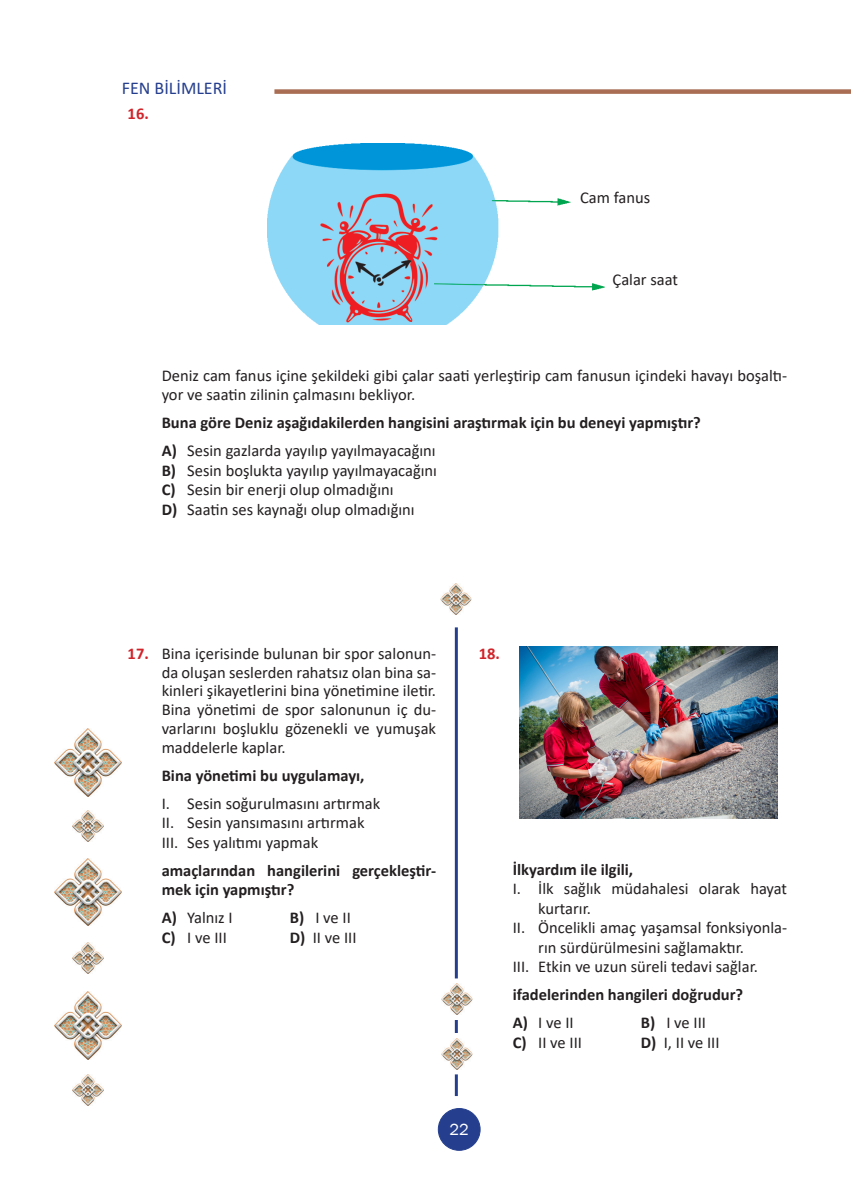
<style>
.page{position:relative;width:851px;height:1191px;background:#fff}
.page>*{position:absolute;margin:0;border:0;box-sizing:border-box;transform-origin:0 0}
.t1{font:18px "Calibri";color:#253f8e}
._03_Cevap{font:16.5px/19.5px "Calibri";color:#231f20}
._04_Cevap_Tek_Satir{font:16.5px/18.8px "Calibri";color:#231f20;text-align:justify}
._02_Soru_Koku{font:700 16.5px/19.5px "Calibri";color:#231f20}
._04_Cevap_Tek_Satir-2{font:700 16.5px "Calibri";color:#231f20}
.metin_ici_yazilar{font:16.5px "Calibri";color:#231f20}
._02_Soru_Koku-2{font:700 16.5px "Calibri";color:#d1232a}
._04_Cevap_Tek_Satir-3{font:700 16.5px "Calibri";color:#d1232a}
.t2{font:16.5px "Franklin Gothic";color:#fff}
.s1{font-weight:700}
.s2{font-weight:700;color:#d1232a}
</style>
<div class="page">
<div style="left:438px;top:1108px;width:42px;height:42px;background:#253f8e;border-radius:50%"></div>
<div style="left:438px;top:1108px;width:42px;height:42px;border:1px solid #253f8e;border-radius:50%"></div>
<svg style="left:274px;top:89px;width:576px;height:5px;fill:#a96e55"></svg>
<img style="left:55px;top:991px;width:67px;height:68px">
<img style="left:73px;top:942px;width:31px;height:31px">
<img style="left:55px;top:858px;width:67px;height:67px">
<img style="left:73px;top:1074px;width:31px;height:32px">
<img style="left:55px;top:729px;width:67px;height:67px">
<img style="left:73px;top:810px;width:31px;height:31px">
<div style="left:455px;top:627px;width:3px;height:469px;border:2px solid #253f8e"></div>
<img style="left:268px;top:144px;width:336px;height:180px">
<div style="left:442px;top:1033px;width:31px;height:41px;background:#fff"></div>
<img style="left:444px;top:1038px;width:27px;height:31px">
<div style="left:442px;top:979px;width:31px;height:40px;background:#fff"></div>
<img style="left:444px;top:983px;width:27px;height:31px">
<img style="left:442px;top:583px;width:28px;height:31px">
<img style="left:519px;top:646px;width:258px;height:172px">
<p class="t1" style="left:122px;top:75px;width:107px">FEN BİLİMLERİ</p>
<p class="_04_Cevap_Tek_Satir-3" style="left:128px;top:102px;width:23px">16.</p>
<p class="metin_ici_yazilar" style="left:580px;top:186px;width:72px">Cam fanus</p>
<p class="metin_ici_yazilar" style="left:612px;top:268px;width:67px">Çalar saat</p>
<p class="_04_Cevap_Tek_Satir" style="left:162px;top:366px;width:627px">Deniz cam fanus içine şekildeki gibi çalar saati yerleştirip cam fanusun içindeki havayı boşaltı&shy;yor ve saatin zilinin çalmasını bekliyor.</p>
<p class="_02_Soru_Koku" style="left:162px;top:412px;width:540px">Buna göre Deniz aşağıdakilerden hangisini araştırmak için bu deneyi yapmıştır?</p>
<p class="_03_Cevap" style="left:162px;top:440px;width:275px"><span class="s1">A)</span> Sesin gazlarda yayılıp yayılmayacağını</p>
<p class="_03_Cevap" style="left:162px;top:460px;width:277px"><span class="s1">B)</span> Sesin boşlukta yayılıp yayılmayacağını</p>
<p class="_03_Cevap" style="left:162px;top:479px;width:233px"><span class="s1">C)</span> Sesin bir enerji olup olmadığını</p>
<p class="_03_Cevap" style="left:162px;top:499px;width:254px"><span class="s1">D)</span> Saatin ses kaynağı olup olmadığını</p>
<p class="_04_Cevap_Tek_Satir" style="left:162px;top:643px;width:276px;text-indent:-34px"><span class="s2">17.</span> Bina içerisinde bulunan bir spor salonun&shy;da oluşan seslerden rahatsız olan bina sa&shy;kinleri şikayetlerini bina yönetimine iletir.<br>Bina yönetimi de spor salonunun iç du&shy;varlarını boşluklu gözenekli ve yumuşak maddelerle kaplar.</p>
<p class="_02_Soru_Koku" style="left:162px;top:765px;width:204px">Bina yönetimi bu uygulamayı,</p>
<p class="_03_Cevap" style="left:162px;top:793px;width:220px">I. Sesin soğurulmasını artırmak</p>
<p class="_03_Cevap" style="left:162px;top:812px;width:204px">II. Sesin yansımasını artırmak</p>
<p class="_03_Cevap" style="left:162px;top:832px;width:158px">III. Ses yalıtımı yapmak</p>
<p class="_02_Soru_Koku" style="left:162px;top:860px;width:276px">amaçlarından hangilerini gerçekleştir&shy;mek için yapmıştır?</p>
<p class="_03_Cevap" style="left:162px;top:907px;width:73px"><span class="s1">A)</span> Yalnız I</p>
<p class="_03_Cevap" style="left:290px;top:907px;width:63px"><span class="s1">B)</span> I ve II</p>
<p class="_03_Cevap" style="left:162px;top:927px;width:67px"><span class="s1">C)</span> I ve III</p>
<p class="_03_Cevap" style="left:290px;top:927px;width:68px"><span class="s1">D)</span> II ve III</p>
<p class="_02_Soru_Koku-2" style="left:478px;top:642px;width:23px">18.</p>
<p class="_04_Cevap_Tek_Satir-2" style="left:512px;top:857px;width:122px">İlkyardım ile ilgili,</p>
<p class="_03_Cevap" style="left:538px;top:878px;width:250px;text-indent:-26px">I. İlk sağlık müdahalesi olarak hayat kurtarır.</p>
<p class="_03_Cevap" style="left:538px;top:917px;width:250px;text-indent:-26px">II. Öncelikli amaç yaşamsal fonksiyonla&shy;rın sürdürülmesini sağlamaktır.</p>
<p class="_03_Cevap" style="left:512px;top:956px;width:247px">III. Etkin ve uzun süreli tedavi sağlar.</p>
<p class="_02_Soru_Koku" style="left:512px;top:984px;width:232px">ifadelerinden hangileri doğrudur?</p>
<p class="_03_Cevap" style="left:512px;top:1012px;width:62px"><span class="s1">A)</span> I ve II</p>
<p class="_03_Cevap" style="left:640px;top:1012px;width:67px"><span class="s1">B)</span> I ve III</p>
<p class="_03_Cevap" style="left:512px;top:1032px;width:71px"><span class="s1">C)</span> II ve III</p>
<p class="_03_Cevap" style="left:640px;top:1032px;width:80px"><span class="s1">D)</span> I, II ve III</p>
<p class="t2" style="left:449px;top:1119px;width:21px">22</p>
</div>
